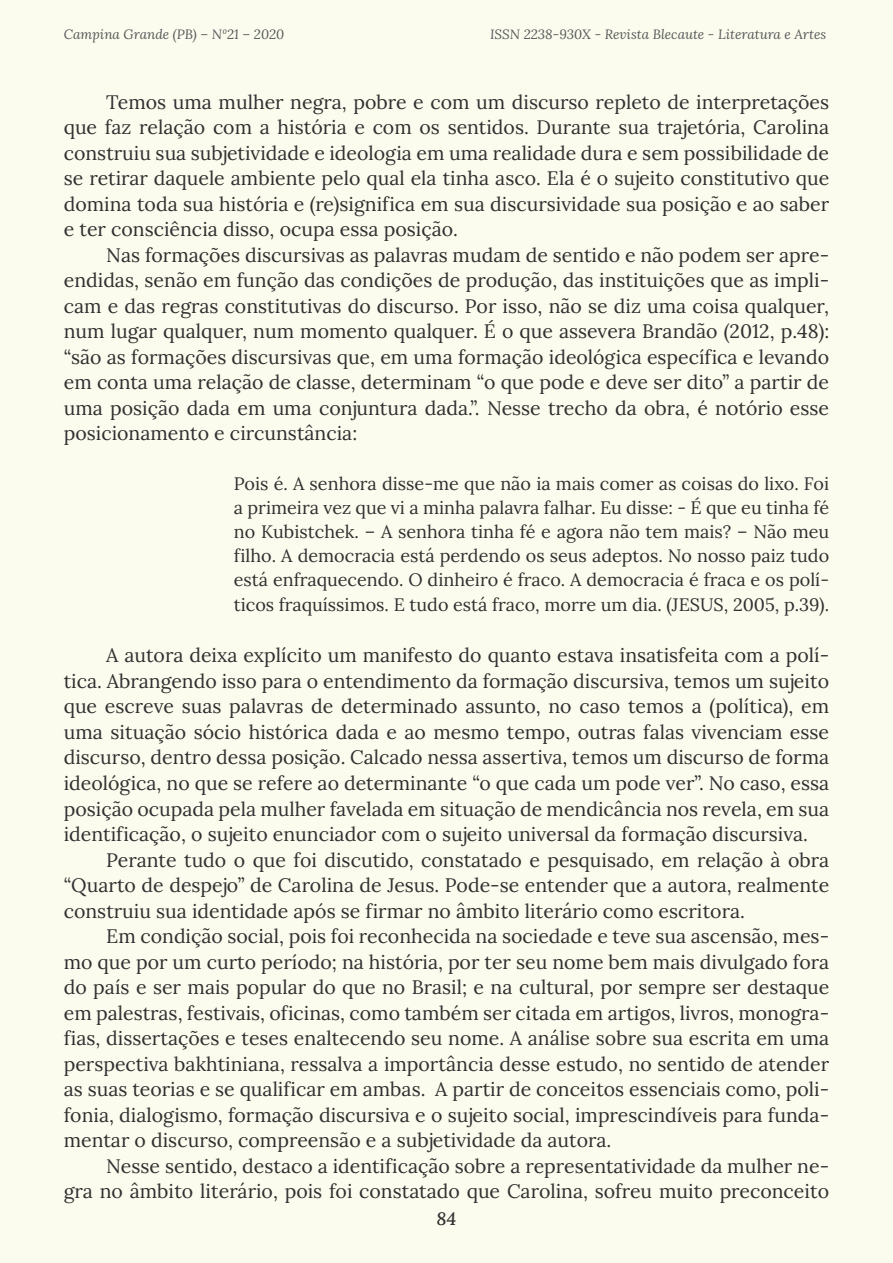
<style>
.page{position:relative;width:893px;height:1263px;background:#fbfced}
.page>*{position:absolute;margin:0;border:0;box-sizing:border-box;transform-origin:0 0}
.TEXTO_GERAL{font:19.5px/25.5px "Lora";color:#312f30;text-align:justify}
.TEXTO_GERAL-2{font:18px/24.3px "Lora";color:#312f30;text-align:justify}
.t1{font:italic 500 18px "Lora";color:#312f30}
.t2{font:italic 13.5px "Lora";color:#57585a}
</style>
<div class="page">
<p class="t2" style="left:64px;top:25px;width:222px">Campina Grande (PB) – Nº21 – 2020</p>
<p class="t2" style="left:490px;top:25px;width:338px">ISSN 2238-930X - Revista Blecaute - Literatura e Artes</p>
<p class="TEXTO_GERAL" style="left:64px;top:88px;width:767px;text-indent:43px">Temos uma mulher negra, pobre e com um discurso repleto de interpretações que faz relação com a história e com os sentidos. Durante sua trajetória, Carolina construiu sua subjetividade e ideologia em uma realidade dura e sem possibilidade de se retirar daquele ambiente pelo qual ela tinha asco. Ela é o sujeito constitutivo que domina toda sua história e (re)significa em sua discursividade sua posição e ao saber e ter consciência disso, ocupa essa posição.</p>
<p class="TEXTO_GERAL" style="left:64px;top:241px;width:767px;text-indent:43px">Nas formações discursivas as palavras mudam de sentido e não podem ser apre&shy;endidas, senão em função das condições de produção, das instituições que as impli&shy;cam e das regras constitutivas do discurso. Por isso, não se diz uma coisa qualquer, num lugar qualquer, num momento qualquer. É o que assevera Brandão (2012, p.48): “são as formações discursivas que, em uma formação ideológica específica e levando em conta uma relação de classe, determinam “o que pode e deve ser dito” a partir de uma posição dada em uma conjuntura dada.”. Nesse trecho da obra, é notório esse posicionamento e circunstância:</p>
<p class="TEXTO_GERAL-2" style="left:234px;top:470px;width:597px">Pois é. A senhora disse-me que não ia mais comer as coisas do lixo. Foi a primeira vez que vi a minha palavra falhar. Eu disse: - É que eu tinha fé no Kubistchek. – A senhora tinha fé e agora não tem mais? – Não meu filho. A democracia está perdendo os seus adeptos. No nosso paiz tudo está enfraquecendo. O dinheiro é fraco. A democracia é fraca e os polí&shy;ticos fraquíssimos. E tudo está fraco, morre um dia. (JESUS, 2005, p.39).</p>
<p class="TEXTO_GERAL" style="left:64px;top:641px;width:767px;text-indent:43px">A autora deixa explícito um manifesto do quanto estava insatisfeita com a polí&shy;tica. Abrangendo isso para o entendimento da formação discursiva, temos um sujeito que escreve suas palavras de determinado assunto, no caso temos a (política), em uma situação sócio histórica dada e ao mesmo tempo, outras falas vivenciam esse discurso, dentro dessa posição. Calcado nessa assertiva, temos um discurso de forma ideológica, no que se refere ao determinante “o que cada um pode ver”. No caso, essa posição ocupada pela mulher favelada em situação de mendicância nos revela, em sua identificação, o sujeito enunciador com o sujeito universal da formação discursiva.</p>
<p class="TEXTO_GERAL" style="left:64px;top:845px;width:767px;text-indent:43px">Perante tudo o que foi discutido, constatado e pesquisado, em relação à obra “Quarto de despejo” de Carolina de Jesus. Pode-se entender que a autora, realmente construiu sua identidade após se firmar no âmbito literário como escritora.</p>
<p class="TEXTO_GERAL" style="left:64px;top:922px;width:767px;text-indent:43px">Em condição social, pois foi reconhecida na sociedade e teve sua ascensão, mes&shy;mo que por um curto período; na história, por ter seu nome bem mais divulgado fora do país e ser mais popular do que no Brasil; e na cultural, por sempre ser destaque em palestras, festivais, oficinas, como também ser citada em artigos, livros, monogra&shy;fias, dissertações e teses enaltecendo seu nome. A análise sobre sua escrita em uma perspectiva bakhtiniana, ressalva a importância desse estudo, no sentido de atender as suas teorias e se qualificar em ambas. A partir de conceitos essenciais como, poli&shy;fonia, dialogismo, formação discursiva e o sujeito social, imprescindíveis para funda&shy;mentar o discurso, compreensão e a subjetividade da autora.</p>
<p class="TEXTO_GERAL" style="left:64px;top:1151px;width:767px;text-align:right">Nesse sentido, destaco a identificação sobre a representatividade da mulher ne-<br>gra no âmbito literário, pois foi constatado que Carolina, sofreu muito preconceito</p>
<p class="t1" style="left:437px;top:1206px;width:21px">84</p>
</div>
